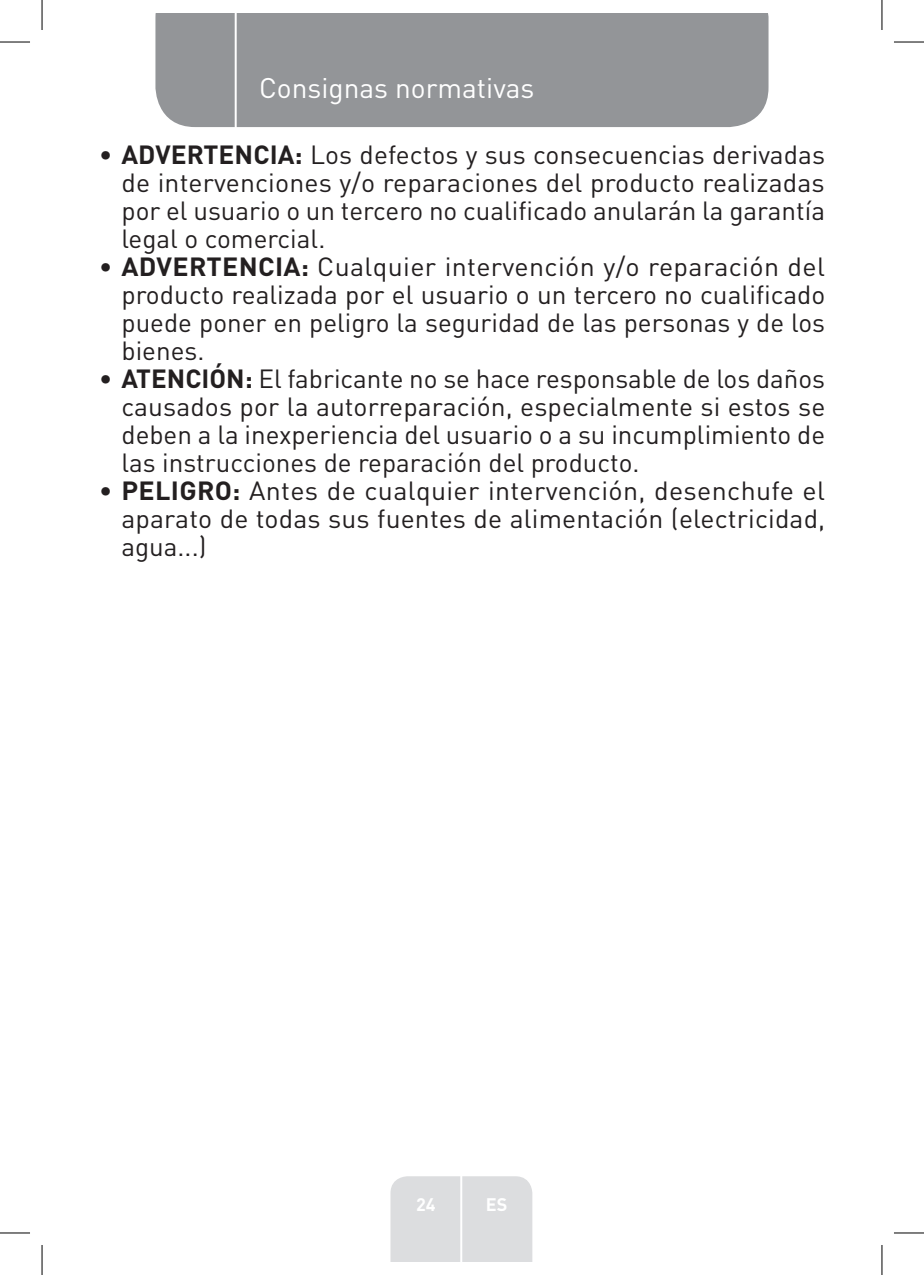
<style>
.page{position:relative;width:924px;height:1275px;background:#fff}
.page>*{position:absolute;margin:0;border:0;box-sizing:border-box;transform-origin:0 0}
.t1{font:28px "DIN Pro";color:#fff}
.t2{font:26px/28px "DIN Pro";color:#231f20;text-align:justify}
.t3{font:700 18px "DIN Pro";color:#fff}
.s1{font-weight:700}
</style>
<div class="page">
<div style="left:155px;top:14px;width:613px;height:113px;background:#939598"></div>
<div style="left:390px;top:1176px;width:142px;height:85px;background:#dcdddf"></div>
<hr style="left:460px;top:1153px;width:2px;height:108px;background:#fff">
<hr style="left:234px;top:14px;width:2px;height:116px;background:#fff">
<hr style="left:0;top:42px;width:30px;height:1px;background:#000">
<hr style="left:893px;top:42px;width:30px;height:1px;background:#000">
<hr style="left:0;top:1232px;width:30px;height:1px;background:#000">
<hr style="left:893px;top:1232px;width:30px;height:1px;background:#000">
<hr style="left:42px;top:0;width:1px;height:30px;background:#000">
<hr style="left:42px;top:1245px;width:1px;height:30px;background:#000">
<hr style="left:881px;top:0;width:1px;height:30px;background:#000">
<hr style="left:881px;top:1245px;width:1px;height:30px;background:#000">
<p class="t1" style="left:259px;top:69px;width:277px">Consignas normativas</p>
<p class="t2" style="left:121px;top:139px;width:704px;text-indent:-23px">• <span class="s1">ADVERTENCIA:</span> Los defectos y sus consecuencias derivadas de intervenciones y/o reparaciones del producto realizadas por el usuario o un tercero no cualificado anularán la garantía legal o comercial.</p>
<p class="t2" style="left:121px;top:251px;width:705px;text-indent:-23px">• <span class="s1">ADVERTENCIA:</span> Cualquier intervención y/o reparación del producto realizada por el usuario o un tercero no cualificado puede poner en peligro la seguridad de las personas y de los bienes.</p>
<p class="t2" style="left:121px;top:363px;width:705px;text-indent:-23px">• <span class="s1">ATENCIÓN:</span> El fabricante no se hace responsable de los daños causados por la autorreparación, especialmente si estos se deben a la inexperiencia del usuario o a su incumplimiento de las instrucciones de reparación del producto.</p>
<p class="t2" style="left:121px;top:475px;width:705px;text-indent:-23px">• <span class="s1">PELIGRO:</span> Antes de cualquier intervención, desenchufe el aparato de todas sus fuentes de alimentación (electricidad, agua...)</p>
<p class="t3" style="left:416px;top:1189px;width:21px">24</p>
<p class="t3" style="left:485px;top:1189px;width:23px">ES</p>
</div>
